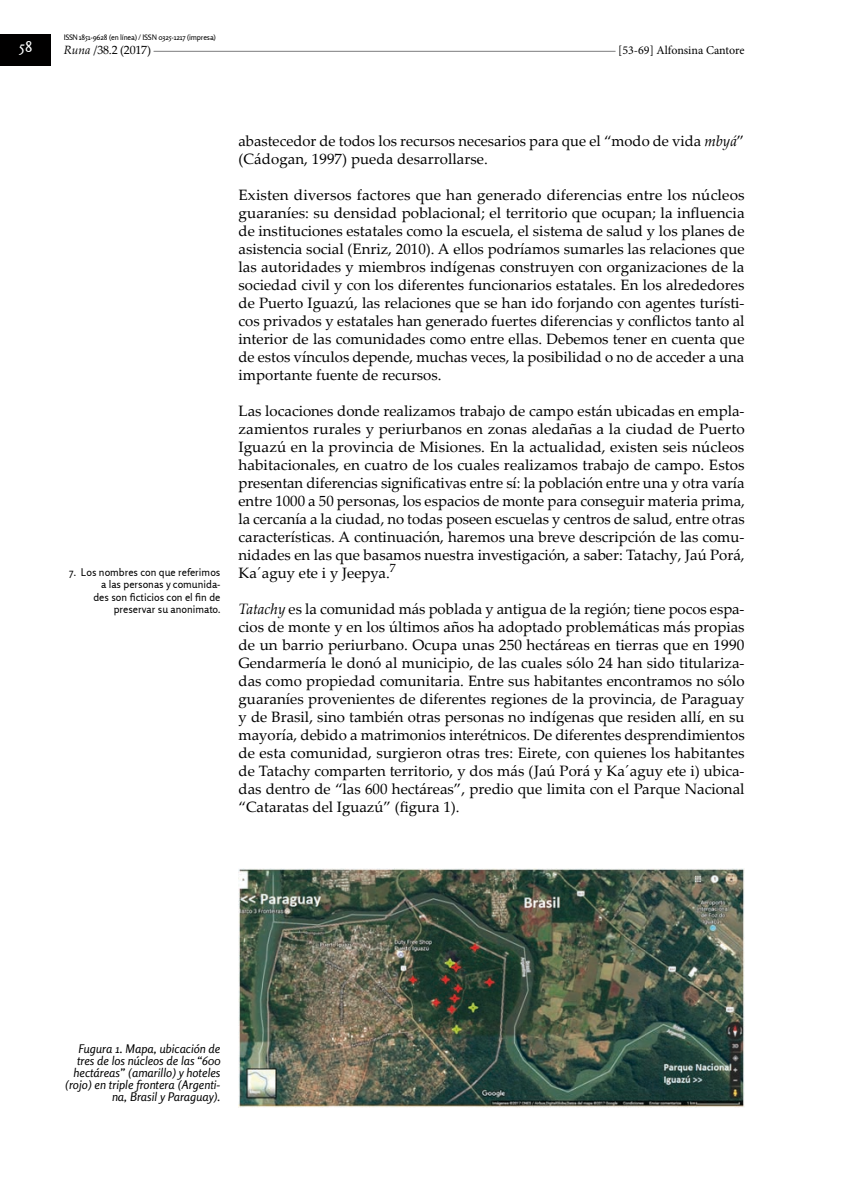
<style>
.page{position:relative;width:851px;height:1191px;background:#fff}
.page>*{position:absolute;margin:0;border:0;box-sizing:border-box;transform-origin:0 0}
.t1{font:15px/18px "Palatino Linotype";color:#010000;text-align:justify}
.t2{font:15px "Rosario";color:#fff}
.t3{font:italic 12px/12px "Rosario";color:#010000;text-align:right}
.t4{font:12px "Minion Pro";letter-spacing:-.005em;color:#010000}
.t5{font:12px "Palatino Linotype";letter-spacing:-.02em;color:#010000}
.t6{font:10.5px/12.6px "Rosario";color:#010000;text-align:right}
.t7{font:7.5px "Rosario";letter-spacing:-.02em;color:#010000}
.s1{font-style:italic}
</style>
<div class="page">
<hr style="left:109px;top:51px;width:624px;height:1px;background:#7d7d7e">
<div style="left:64px;top:43px;width:89px;height:15px;background:#fff"></div>
<div style="left:0;top:35px;width:50px;height:31px;background:#010000"></div>
<div style="left:615px;top:43px;width:129px;height:15px;background:#fff"></div>
<img style="left:238px;top:868px;width:506px;height:239px">
<p class="t7" style="left:64px;top:33px;width:153px">issn 1851-9628 (en línea) / issn 0325-1217 (impresa)</p>
<p class="t2" style="left:19px;top:38px;width:15px">58</p>
<p class="t5" style="left:64px;top:41px;width:89px"><span class="s1">Runa</span> /38.2 (2017)</p>
<p class="t4" style="left:618px;top:42px;width:128px">[53-69] Alfonsina Cantore</p>
<p class="t6" style="left:69px;top:565px;width:153px">7. Los nombres con que referimos a las personas y comunida-<br>des son ficticios con el fin de preservar su anonimato.</p>
<p class="t1" style="left:238px;top:131px;width:507px">abastecedor de todos los recursos necesarios para que el “modo de vida <span class="s1">mbyá</span>” (Cádogan, 1997) pueda desarrollarse.</p>
<p class="t1" style="left:238px;top:185px;width:507px">Existen diversos factores que han generado diferencias entre los núcleos guaraníes: su densidad poblacional; el territorio que ocupan; la influencia de instituciones estatales como la escuela, el sistema de salud y los planes de asistencia social (Enriz, 2010). A ellos podríamos sumarles las relaciones que las autoridades y miembros indígenas construyen con organizaciones de la sociedad civil y con los diferentes funcionarios estatales. En los alrededores de Puerto Iguazú, las relaciones que se han ido forjando con agentes turísti&shy;cos privados y estatales han generado fuertes diferencias y conflictos tanto al interior de las comunidades como entre ellas. Debemos tener en cuenta que de estos vínculos depende, muchas veces, la posibilidad o no de acceder a una importante fuente de recursos.</p>
<p class="t1" style="left:238px;top:401px;width:508px">Las locaciones donde realizamos trabajo de campo están ubicadas en empla&shy;zamientos rurales y periurbanos en zonas aledañas a la ciudad de Puerto Iguazú en la provincia de Misiones. En la actualidad, existen seis núcleos habitacionales, en cuatro de los cuales realizamos trabajo de campo. Estos presentan diferencias significativas entre sí: la población entre una y otra varía entre 1000 a 50 personas, los espacios de monte para conseguir materia prima, la cercanía a la ciudad, no todas poseen escuelas y centros de salud, entre otras características. A continuación, haremos una breve descripción de las comu&shy;nidades en las que basamos nuestra investigación, a saber: Tatachy, Jaú Porá, Ka´aguy ete i y Jeepya.<sup>7</sup></p>
<p class="t1" style="left:238px;top:599px;width:507px"><span class="s1">Tatachy</span> es la comunidad más poblada y antigua de la región; tiene pocos espa&shy;cios de monte y en los últimos años ha adoptado problemáticas más propias de un barrio periurbano. Ocupa unas 250 hectáreas en tierras que en 1990<br>Gendarmería le donó al municipio, de las cuales sólo 24 han sido titulariza&shy;das como propiedad comunitaria. Entre sus habitantes encontramos no sólo guaraníes provenientes de diferentes regiones de la provincia, de Paraguay y de Brasil, sino también otras personas no indígenas que residen allí, en su mayoría, debido a matrimonios interétnicos. De diferentes desprendimientos de esta comunidad, surgieron otras tres: Eirete, con quienes los habitantes de Tatachy comparten territorio, y dos más (Jaú Porá y Ka´aguy ete i) ubica&shy;das dentro de “las 600 hectáreas”, predio que limita con el Parque Nacional “Cataratas del Iguazú” (figura 1).</p>
<p class="t3" style="left:65px;top:1043px;width:157px">Fugura 1. Mapa, ubicación de tres de los núcleos de las “600 hectáreas” (amarillo) y hoteles (rojo) en triple frontera (Argenti&shy;na, Brasil y Paraguay).</p>
</div>
